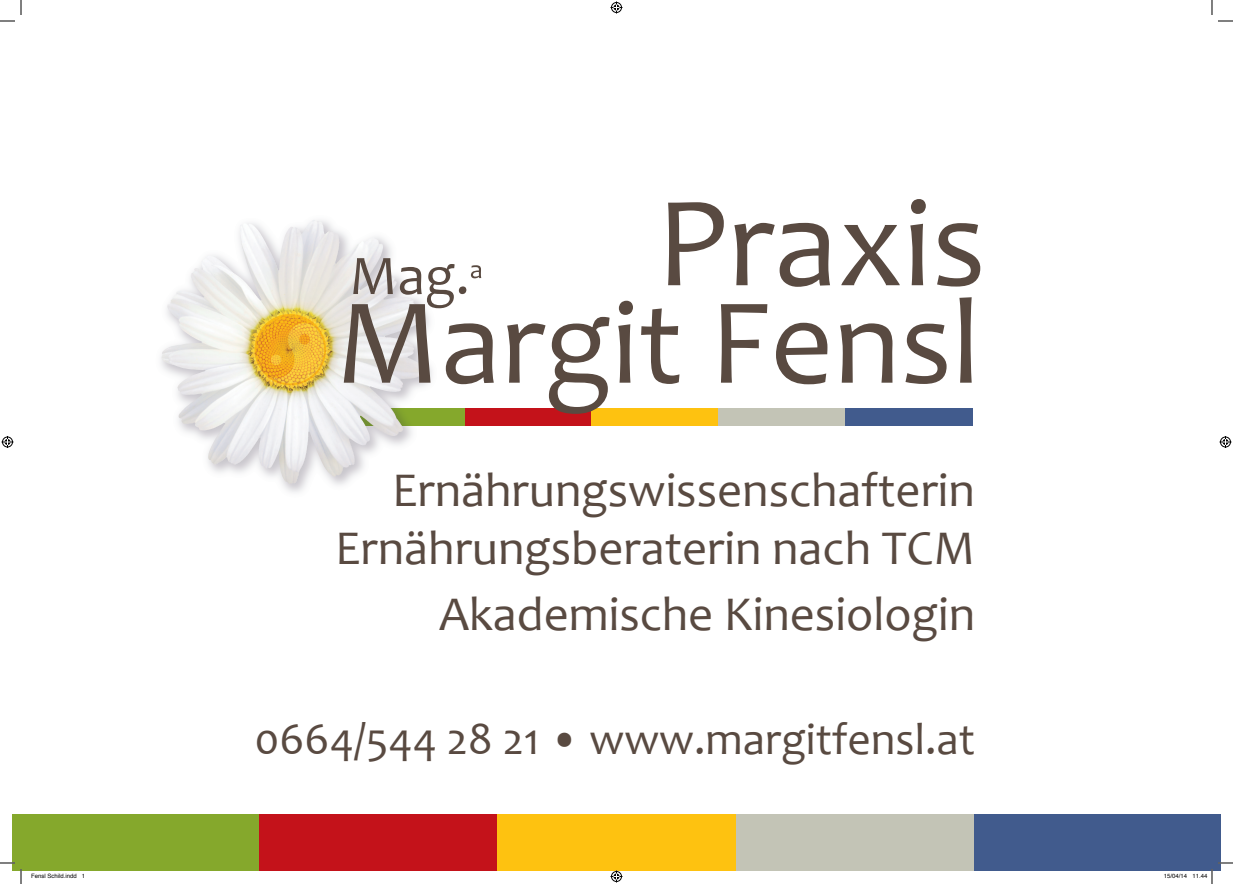
<style>
.page{position:relative;width:1233px;height:884px;background:#fff}
.page>*{position:absolute;margin:0;border:0;box-sizing:border-box;transform-origin:0 0}
.t1{font:129.9px "Candara";color:#594a41}
.t2{font:48.8px/58.6px "Candara";color:#594a41;text-align:right}
.t3{font:45.5px "Candara";color:#594a41}
.t4{font:6px "Helvetica";color:#000}
</style>
<div class="page">
<div style="left:464px;top:408px;width:127px;height:17px;background:#c4121a"></div>
<div style="left:591px;top:408px;width:127px;height:17px;background:#fec210"></div>
<div style="left:718px;top:408px;width:128px;height:17px;background:#c3c4b6"></div>
<div style="left:846px;top:408px;width:127px;height:17px;background:#415b8d"></div>
<div style="left:337px;top:408px;width:127px;height:17px;background:#85a82c"></div>
<img style="left:161px;top:220px;width:279px;height:273px">
<img style="left:337px;top:408px;width:103px;height:17px">
<img style="left:275px;top:220px;width:37px;height:50px">
<svg style="left:507px;top:317px;width:102px;height:97px"></svg>
<svg style="left:618px;top:301px;width:15px;height:82px"></svg>
<svg style="left:641px;top:308px;width:38px;height:76px"></svg>
<svg style="left:721px;top:304px;width:46px;height:79px"></svg>
<svg style="left:776px;top:323px;width:51px;height:61px"></svg>
<svg style="left:840px;top:323px;width:52px;height:60px"></svg>
<svg style="left:905px;top:324px;width:41px;height:60px"></svg>
<svg style="left:959px;top:297px;width:12px;height:86px"></svg>
<svg style="left:344px;top:258px;width:150px;height:126px"></svg>
<div style="left:12px;top:814px;width:247px;height:57px;background:#85a82c"></div>
<div style="left:259px;top:814px;width:238px;height:57px;background:#c4121a"></div>
<div style="left:497px;top:814px;width:239px;height:57px;background:#fec210"></div>
<div style="left:736px;top:814px;width:238px;height:57px;background:#c3c4b6"></div>
<div style="left:973px;top:814px;width:247px;height:57px;background:#415b8d"></div>
<svg style="left:1218px;top:20px;width:15px;height:2px"></svg>
<svg style="left:1218px;top:862px;width:15px;height:2px"></svg>
<svg style="left:0;top:0;width:22px;height:22px"></svg>
<svg style="left:0;top:862px;width:22px;height:22px"></svg>
<svg style="left:1211px;top:0;width:1px;height:15px"></svg>
<svg style="left:610px;top:2px;width:12px;height:12px"></svg>
<svg style="left:610px;top:870px;width:12px;height:12px"></svg>
<svg style="left:2px;top:436px;width:12px;height:12px"></svg>
<svg style="left:1219px;top:436px;width:12px;height:12px"></svg>
<svg style="left:1211px;top:869px;width:1px;height:15px"></svg>
<h1 class="t1" style="left:656px;top:162px;width:331px">Praxis</h1>
<p class="t2" style="left:335px;top:460px;width:641px">Ernährungswissenschafterin<br>Ernährungsberaterin nach TCM</p>
<p class="t2" style="left:439px;top:585px;width:538px">Akademische Kinesiologin</p>
<p class="t3" style="left:254px;top:710px;width:722px">0664/544 28 21 • www.margitfensl.at</p>
<p class="t4" style="left:31px;top:871px;width:56px">Fensl Schild.indd 1</p>
<p class="t4" style="left:1164px;top:871px;width:45px">15/04/14 11.44</p>
</div>
